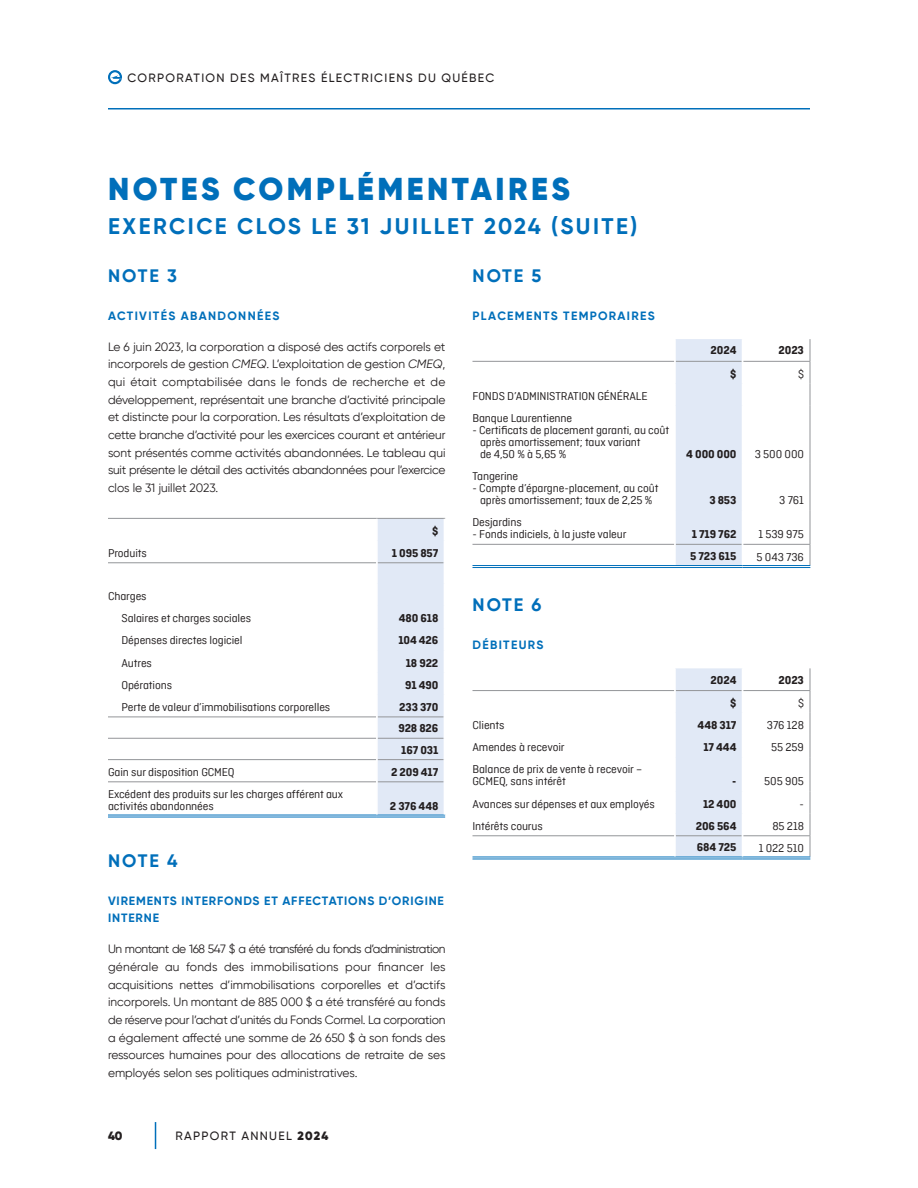
<style>
.page{position:relative;width:918px;height:1188px;background:#fff}
.page>*{position:absolute;margin:0;border:0;box-sizing:border-box;transform-origin:0 0}
.t1{font:900 31.5px "Gilroy";letter-spacing:.11em;color:#006fba}
.t2{font:700 22.5px "Gilroy";letter-spacing:.11em;color:#006fba}
.t3{font:700 18px "Gilroy";letter-spacing:.11em;color:#006fba}
.t4{font:12px/17.7px "Gilroy";letter-spacing:-.015em;color:#231f20;text-align:justify}
.t5{font:12px/12px "Ciutadella";letter-spacing:-.01em;color:#231f20}
.t6{font:700 12px/21.3px "Ciutadella";letter-spacing:-.01em;color:#231f20;text-align:justify}
.t7{font:500 12px "Gilroy";letter-spacing:.11em;color:#231f20}
.t8{font:700 12px "Gilroy";letter-spacing:.11em;color:#006fba}
.t9{font:700 12px/17.7px "Gilroy";letter-spacing:.07em;color:#006fba}
.t10{font:900 12px "Gilroy";color:#231f20}
.s1{font-style:italic}
.s2{font-weight:900}
.s3{font-weight:700}
</style>
<div class="page">
<svg style="left:155px;top:1122px;width:1px;height:27px"></svg>
<hr style="left:108px;top:108px;width:702px;height:2px;background:#006fba">
<svg style="left:108px;top:70px;width:14px;height:14px"></svg>
<hr style="left:108px;top:781px;width:268px;height:1px;background:#939598">
<hr style="left:108px;top:815px;width:269px;height:1px;background:#006fba">
<hr style="left:108px;top:817px;width:269px;height:1px;background:#006fba">
<hr style="left:377px;top:817px;width:68px;height:1px;background:#006fba">
<hr style="left:108px;top:518px;width:269px;height:1px;background:#939598">
<hr style="left:108px;top:562px;width:268px;height:1px;background:#939598">
<hr style="left:108px;top:717px;width:268px;height:1px;background:#939598">
<hr style="left:108px;top:738px;width:268px;height:1px;background:#939598">
<hr style="left:108px;top:759px;width:268px;height:1px;background:#939598">
<svg style="left:377px;top:518px;width:68px;height:298px"></svg>
<svg style="left:810px;top:339px;width:1px;height:67px"></svg>
<hr style="left:810px;top:406px;width:1px;height:58px;background:#939598">
<hr style="left:810px;top:464px;width:1px;height:46px;background:#939598">
<hr style="left:810px;top:510px;width:1px;height:34px;background:#939598">
<svg style="left:810px;top:545px;width:1px;height:20px"></svg>
<hr style="left:472px;top:544px;width:202px;height:1px;background:#939598">
<hr style="left:743px;top:544px;width:67px;height:1px;background:#939598">
<hr style="left:472px;top:565px;width:203px;height:1px;background:#006fba">
<hr style="left:472px;top:567px;width:203px;height:1px;background:#006fba">
<hr style="left:675px;top:567px;width:67px;height:1px;background:#006fba">
<hr style="left:742px;top:565px;width:68px;height:1px;background:#006fba">
<hr style="left:742px;top:567px;width:68px;height:1px;background:#006fba">
<hr style="left:472px;top:361px;width:202px;height:1px;background:#939598">
<hr style="left:743px;top:361px;width:67px;height:1px;background:#939598">
<div style="left:675px;top:339px;width:68px;height:227px;background:#e1e9f6"></div>
<svg style="left:810px;top:668px;width:1px;height:89px"></svg>
<hr style="left:810px;top:757px;width:1px;height:34px;background:#939598">
<svg style="left:810px;top:791px;width:1px;height:65px"></svg>
<hr style="left:472px;top:835px;width:202px;height:1px;background:#939598">
<hr style="left:743px;top:835px;width:67px;height:1px;background:#939598">
<hr style="left:472px;top:856px;width:203px;height:1px;background:#006fba">
<hr style="left:472px;top:858px;width:203px;height:1px;background:#006fba">
<hr style="left:675px;top:858px;width:67px;height:1px;background:#006fba">
<hr style="left:742px;top:856px;width:68px;height:1px;background:#006fba">
<hr style="left:742px;top:858px;width:68px;height:1px;background:#006fba">
<hr style="left:472px;top:690px;width:202px;height:1px;background:#939598">
<hr style="left:743px;top:690px;width:67px;height:1px;background:#939598">
<div style="left:675px;top:668px;width:68px;height:190px;background:#e1e9f6"></div>
<p class="t7" style="left:127px;top:70px;width:368px">CORPORATION DES MAÎTRES ÉLECTRICIENS DU QUÉBEC</p>
<h1 class="t1" style="left:108px;top:169px;width:463px">NOTES COMPLÉMENTAIRES</h1>
<h2 class="t2" style="left:108px;top:212px;width:531px">EXERCICE CLOS LE 31 JUILLET 2024 (SUITE)</h2>
<h3 class="t3" style="left:108px;top:264px;width:70px">NOTE 3</h3>
<p class="t8" style="left:108px;top:308px;width:173px">ACTIVITÉS ABANDONNÉES</p>
<p class="t4" style="left:108px;top:338px;width:339px">Le 6 juin 2023, la corporation a disposé des actifs corporels et incorporels de gestion <span class="s1">CMEQ</span>. L’exploitation de gestion <span class="s1">CMEQ</span>, qui était comptabilisée dans le fonds de recherche et de développement, représentait une branche d’activité principale et distincte pour la corporation. Les résultats d’exploitation de cette branche d’activité pour les exercices courant et antérieur sont présentés comme activités abandonnées. Le tableau qui suit présente le détail des activités abandonnées pour l’exercice clos le 31 juillet 2023.</p>
<p class="t6" style="left:432px;top:520px;width:8px">$</p>
<p class="t5" style="left:108px;top:547px;width:40px">Produits</p>
<p class="t6" style="left:392px;top:542px;width:48px">1 095 857</p>
<p class="t5" style="left:122px;top:585px;width:131px;line-height:22.2px;text-indent:-14px">Charges<br>Salaires et charges sociales</p>
<p class="t6" style="left:399px;top:607px;width:41px">480 618</p>
<p class="t5" style="left:122px;top:634px;width:123px">Dépenses directes logiciel</p>
<p class="t6" style="left:398px;top:630px;width:42px">104 426</p>
<p class="t5" style="left:122px;top:657px;width:32px">Autres</p>
<p class="t6" style="left:406px;top:652px;width:34px">18 922</p>
<p class="t5" style="left:122px;top:679px;width:52px">Opérations</p>
<p class="t6" style="left:405px;top:674px;width:35px">91 490</p>
<p class="t5" style="left:122px;top:701px;width:210px">Perte de valeur d’immobilisations corporelles</p>
<p class="t6" style="left:398px;top:696px;width:42px">233 370<br>928 826<br>167 031</p>
<p class="t5" style="left:108px;top:766px;width:128px">Gain sur disposition GCMEQ</p>
<p class="t6" style="left:391px;top:761px;width:49px">2 209 417</p>
<p class="t5" style="left:108px;top:788px;width:237px">Excédent des produits sur les charges afférent aux activités abandonnées</p>
<p class="t6" style="left:390px;top:795px;width:50px">2 376 448</p>
<h3 class="t3" style="left:108px;top:849px;width:71px">NOTE 4</h3>
<p class="t9" style="left:108px;top:892px;width:337px">VIREMENTS INTERFONDS ET AFFECTATIONS D’ORIGINE<br>INTERNE</p>
<p class="t4" style="left:108px;top:940px;width:339px">Un montant de 168 547 $ a été transféré du fonds d’administration générale au fonds des immobilisations pour financer les acquisitions nettes d’immobilisations corporelles et d’actifs incorporels. Un montant de 885 000 $ a été transféré au fonds de réserve pour l’achat d’unités du Fonds Cormel. La corporation a également affecté une somme de 26 650 $ à son fonds des ressources humaines pour des allocations de retraite de ses employés selon ses politiques administratives.</p>
<p class="t10" style="left:108px;top:1128px;width:16px">40</p>
<p class="t7" style="left:176px;top:1128px;width:154px">RAPPORT ANNUEL <span class="s2">2024</span></p>
<h3 class="t3" style="left:473px;top:264px;width:70px">NOTE 5</h3>
<p class="t8" style="left:473px;top:308px;width:184px">PLACEMENTS TEMPORAIRES</p>
<p class="t5" style="left:472px;top:385px;width:177px;line-height:22.2px">FONDS D’ADMINISTRATION GÉNÉRALE<br>Banque Laurentienne</p>
<p class="t5" style="left:480px;top:424px;width:191px;text-indent:-8px">- Certificats de placement garanti, au coût après amortissement; taux variant<br>de 4,50 % à 5,65 %</p>
<p class="t5" style="left:472px;top:470px;width:47px">Tangerine</p>
<p class="t5" style="left:472px;top:482px;width:188px;text-align:center">- Compte d’épargne-placement, au coût après amortissement; taux de 2,25 %</p>
<p class="t6" style="left:711px;top:340px;width:27px">2024</p>
<p class="t6" style="left:779px;top:340px;width:27px">2023</p>
<p class="t6" style="left:730px;top:363px;width:8px">$</p>
<p class="t5" style="left:798px;top:368px;width:7px">$</p>
<p class="t6" style="left:686px;top:443px;width:52px">4 000 000</p>
<p class="t5" style="left:755px;top:448px;width:51px">3 500 000</p>
<p class="t6" style="left:709px;top:490px;width:29px">3 853</p>
<p class="t5" style="left:779px;top:494px;width:26px">3 761</p>
<p class="t5" style="left:472px;top:516px;width:51px">Desjardins</p>
<p class="t5" style="left:472px;top:528px;width:156px">- Fonds indiciels, à la juste valeur</p>
<p class="t6" style="left:692px;top:524px;width:46px">1 719 762</p>
<p class="t5" style="left:758px;top:528px;width:47px">1 539 975</p>
<p class="t6" style="left:690px;top:545px;width:48px">5 723 615</p>
<p class="t5" style="left:757px;top:551px;width:49px">5 043 736</p>
<h3 class="t3" style="left:473px;top:593px;width:70px">NOTE 6</h3>
<p class="t8" style="left:473px;top:637px;width:72px">DÉBITEURS</p>
<p class="t6" style="left:711px;top:669px;width:27px">2024</p>
<p class="t6" style="left:779px;top:669px;width:27px">2023</p>
<p class="t6" style="left:730px;top:692px;width:8px">$</p>
<p class="t5" style="left:798px;top:697px;width:7px">$</p>
<p class="t5" style="left:472px;top:719px;width:34px">Clients</p>
<p class="t6" style="left:698px;top:714px;width:40px">448 317</p>
<p class="t5" style="left:767px;top:719px;width:39px">376 128</p>
<p class="t5" style="left:472px;top:741px;width:94px">Amendes à recevoir</p>
<p class="t6" style="left:703px;top:737px;width:35px">17 444</p>
<p class="t5" style="left:771px;top:741px;width:34px">55 259</p>
<p class="t5" style="left:472px;top:763px;width:171px">Balance de prix de vente à recevoir –<br>GCMEQ, sans intérêt</p>
<p class="t5" style="left:732px;top:775px;width:73px"><span class="s3">-</span> 505 905</p>
<p class="t5" style="left:472px;top:798px;width:184px">Avances sur dépenses et aux employés</p>
<p class="t6" style="left:703px;top:793px;width:35px">12 400</p>
<p class="t5" style="left:800px;top:798px;width:6px">-</p>
<p class="t5" style="left:472px;top:820px;width:72px">Intérêts courus</p>
<p class="t6" style="left:696px;top:815px;width:42px">206 564</p>
<p class="t5" style="left:772px;top:820px;width:33px">85 218</p>
<p class="t6" style="left:697px;top:837px;width:41px">684 725</p>
<p class="t5" style="left:759px;top:842px;width:47px">1 022 510</p>
</div>
